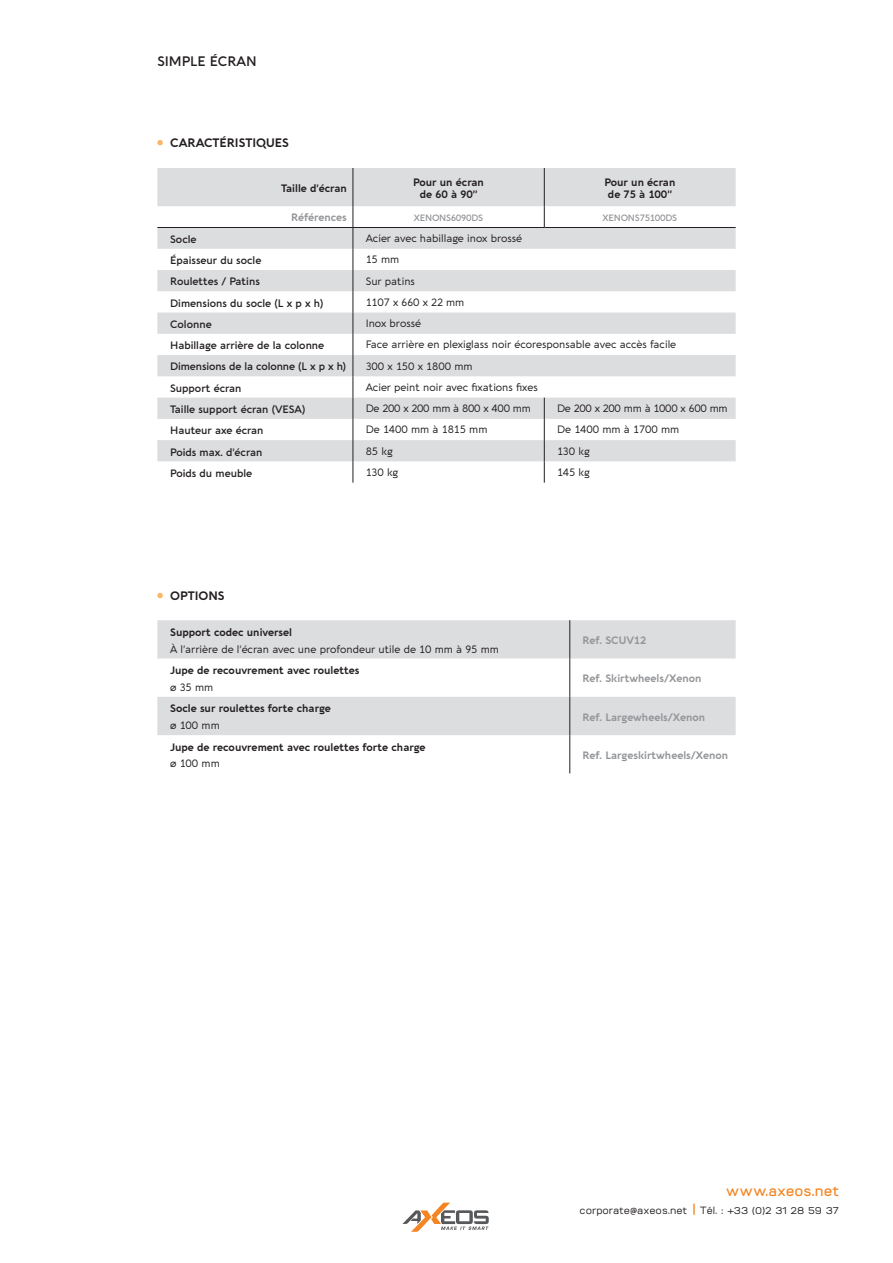
<style>
.page{position:relative;width:893px;height:1263px;background:#fff}
.page>*{position:absolute;margin:0;border:0;box-sizing:border-box;transform-origin:0 0}
.t1{font:600 15px "Vitro";color:#f48522}
.t2{font:600 13.5px "Aquawax Pro";color:#231f20}
.t3{font:700 12px "Aquawax Pro";color:#231f20}
.t4{font:10.5px "Aquawax Pro";color:#231f20}
.t5{font:600 10.5px "Aquawax Pro";color:#231f20}
.t6{font:700 10.5px/12.6px "Aquawax Pro";color:#231f20;text-align:center}
.t7{font:700 10.5px "Aquawax Pro";color:#939598}
.t8{font:10.5px "Aquawax Pro";letter-spacing:-.02em;color:#231f20}
.t9{font:500 10.5px "Vitro";color:#231f20}
.t10{font:600 9px "Aquawax Pro";letter-spacing:-.02em;color:#939598}
.s1{font-weight:600;font-size:15px;color:#f48522}
</style>
<div class="page">
<svg style="left:403px;top:1202px;width:86px;height:30px"></svg>
<svg style="left:157px;top:140px;width:6px;height:5px"></svg>
<svg style="left:157px;top:168px;width:579px;height:293px;fill:#dcdddf"></svg>
<hr style="left:353px;top:168px;width:1px;height:38px;background:#231f20">
<hr style="left:544px;top:168px;width:1px;height:38px;background:#231f20">
<svg style="left:544px;top:206px;width:1px;height:21px"></svg>
<svg style="left:353px;top:206px;width:1px;height:277px"></svg>
<hr style="left:157px;top:227px;width:196px;height:1px;background:#231f20">
<hr style="left:353px;top:227px;width:191px;height:1px;background:#231f20">
<hr style="left:544px;top:227px;width:192px;height:1px;background:#231f20">
<svg style="left:544px;top:398px;width:1px;height:85px"></svg>
<svg style="left:157px;top:593px;width:6px;height:5px"></svg>
<svg style="left:157px;top:620px;width:579px;height:115px;fill:#dcdddf"></svg>
<hr style="left:570px;top:620px;width:1px;height:38px;background:#231f20">
<hr style="left:570px;top:658px;width:1px;height:39px;background:#231f20">
<hr style="left:570px;top:697px;width:1px;height:38px;background:#231f20">
<hr style="left:570px;top:735px;width:1px;height:38px;background:#231f20">
<p class="t2" style="left:157px;top:51px;width:101px">SIMPLE ÉCRAN</p>
<p class="t3" style="left:170px;top:134px;width:120px">CARACTÉRISTIQUES</p>
<p class="t6" style="left:281px;top:181px;width:67px">Taille d’écran</p>
<p class="t6" style="left:413px;top:175px;width:72px">Pour un écran de 60 à 90’’</p>
<p class="t6" style="left:605px;top:175px;width:72px">Pour un écran de 75 à 100’’</p>
<p class="t7" style="left:291px;top:209px;width:57px">Références</p>
<p class="t10" style="left:414px;top:211px;width:71px">XENONS6090DS</p>
<p class="t10" style="left:603px;top:211px;width:76px">XENONS75100DS</p>
<p class="t5" style="left:170px;top:231px;width:28px">Socle</p>
<p class="t4" style="left:366px;top:231px;width:158px">Acier avec habillage inox brossé</p>
<p class="t5" style="left:170px;top:253px;width:93px">Épaisseur du socle</p>
<p class="t4" style="left:366px;top:252px;width:35px">15 mm</p>
<p class="t5" style="left:170px;top:274px;width:91px">Roulettes / Patins</p>
<p class="t4" style="left:366px;top:273px;width:51px">Sur patins</p>
<p class="t5" style="left:170px;top:295px;width:155px">Dimensions du socle (L x p x h)</p>
<p class="t4" style="left:366px;top:294px;width:100px">1107 x 660 x 22 mm</p>
<p class="t5" style="left:170px;top:316px;width:43px">Colonne</p>
<p class="t4" style="left:366px;top:316px;width:57px">Inox brossé</p>
<p class="t5" style="left:170px;top:338px;width:156px">Habillage arrière de la colonne</p>
<p class="t4" style="left:366px;top:337px;width:312px">Face arrière en plexiglass noir écoresponsable avec accès facile</p>
<p class="t5" style="left:170px;top:359px;width:178px">Dimensions de la colonne (L x p x h)</p>
<p class="t4" style="left:366px;top:358px;width:108px">300 x 150 x 1800 mm</p>
<p class="t5" style="left:170px;top:380px;width:73px">Support écran</p>
<p class="t4" style="left:366px;top:379px;width:174px">Acier peint noir avec fixations fixes</p>
<p class="t5" style="left:170px;top:401px;width:137px">Taille support écran (VESA)</p>
<p class="t8" style="left:366px;top:401px;width:167px">De 200 x 200 mm à 800 x 400 mm</p>
<p class="t8" style="left:557px;top:401px;width:172px">De 200 x 200 mm à 1000 x 600 mm</p>
<p class="t5" style="left:170px;top:423px;width:95px">Hauteur axe écran</p>
<p class="t4" style="left:366px;top:422px;width:123px">De 1400 mm à 1815 mm</p>
<p class="t4" style="left:557px;top:422px;width:124px">De 1400 mm à 1700 mm</p>
<p class="t5" style="left:170px;top:444px;width:94px">Poids max. d’écran</p>
<p class="t4" style="left:366px;top:443px;width:28px">85 kg</p>
<p class="t4" style="left:557px;top:443px;width:34px">130 kg</p>
<p class="t5" style="left:170px;top:465px;width:84px">Poids du meuble</p>
<p class="t4" style="left:366px;top:465px;width:34px">130 kg</p>
<p class="t4" style="left:557px;top:465px;width:34px">145 kg</p>
<p class="t3" style="left:170px;top:586px;width:56px">OPTIONS</p>
<p class="t6" style="left:170px;top:625px;width:124px">Support codec universel</p>
<p class="t4" style="left:170px;top:641px;width:330px">À l’arrière de l’écran avec une profondeur utile de 10 mm à 95 mm</p>
<p class="t6" style="left:170px;top:663px;width:191px">Jupe de recouvrement avec roulettes</p>
<p class="t4" style="left:170px;top:679px;width:45px">ø 35 mm</p>
<p class="t6" style="left:170px;top:702px;width:162px">Socle sur roulettes forte charge</p>
<p class="t4" style="left:170px;top:718px;width:51px">ø 100 mm</p>
<p class="t6" style="left:170px;top:740px;width:257px">Jupe de recouvrement avec roulettes forte charge</p>
<p class="t4" style="left:170px;top:756px;width:51px">ø 100 mm</p>
<p class="t7" style="left:583px;top:632px;width:65px">Ref. SCUV12</p>
<p class="t7" style="left:583px;top:671px;width:120px">Ref. Skirtwheels/Xenon</p>
<p class="t7" style="left:583px;top:709px;width:124px">Ref. Largewheels/Xenon</p>
<p class="t7" style="left:583px;top:747px;width:147px">Ref. Largeskirtwheels/Xenon</p>
<h1 class="t1" style="left:726px;top:1182px;width:115px">www.axeos.net</h1>
<p class="t9" style="left:580px;top:1204px;width:261px">corporate@axeos.net <span class="s1">|</span> Tél. : +33 (0)2 31 28 59 37</p>
</div>
